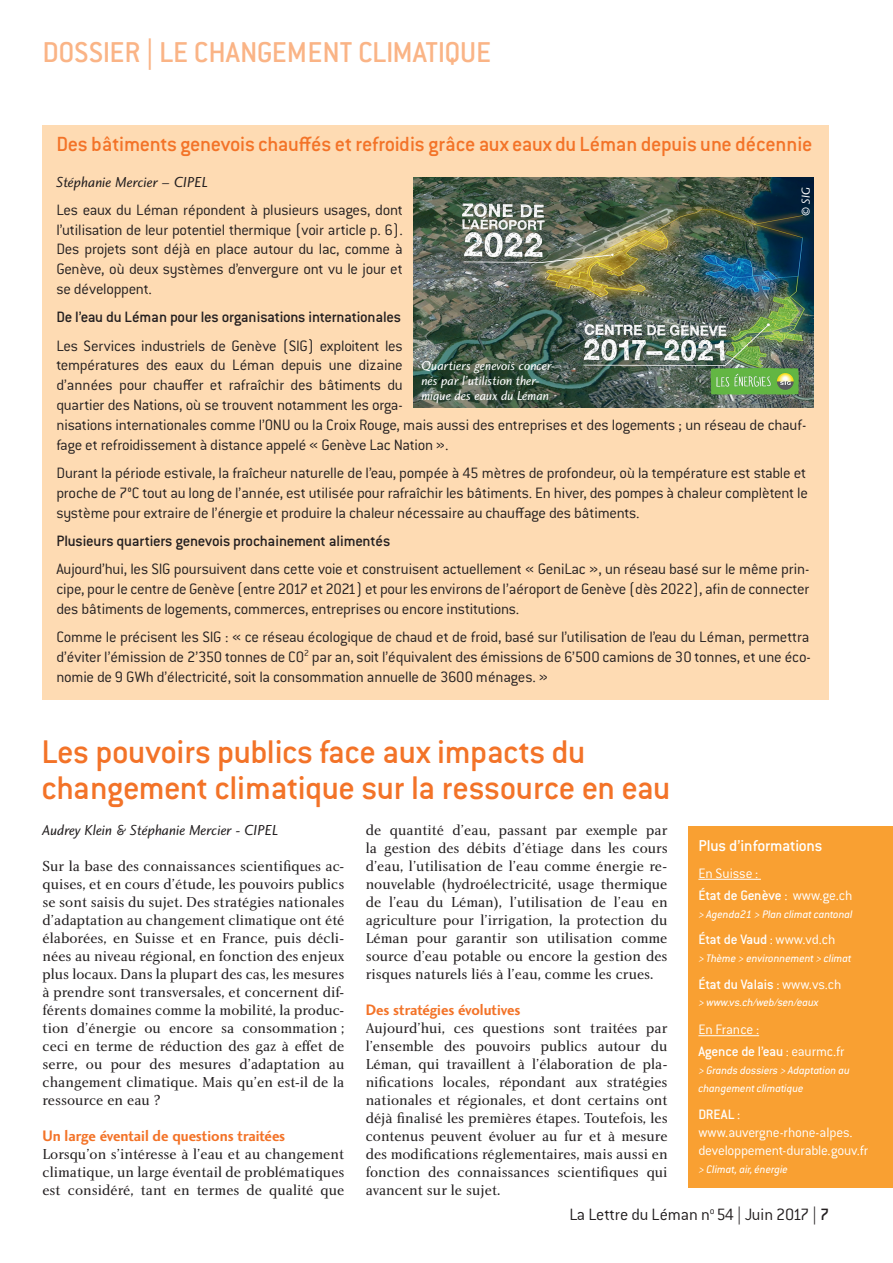
<style>
.page{position:relative;width:893px;height:1263px;background:#fff}
.page>*{position:absolute;margin:0;border:0;box-sizing:border-box;transform-origin:0 0}
.t1{font:500 36px/36px "Conduit ITC Std";letter-spacing:-.015em;color:#f37328}
.t2{font:500 31.5px "Conduit ITC Std";letter-spacing:-.015em;color:#fab486}
.t3{font:500 22.5px "Conduit ITC Std";letter-spacing:-.01em;color:#f37328}
.t4{font:300 18px "Conduit ITC Std";letter-spacing:-.015em;color:#231f20}
.t5{font:500 17.25px "Conduit ITC Std";letter-spacing:-.015em;color:#fff}
.t6{font:300 16.5px/19.8px "Conduit ITC Std";letter-spacing:-.015em;color:#231f20;text-align:justify}
.t7{font:500 16.5px "Conduit ITC Std";letter-spacing:-.015em;color:#231f20}
.t8{font:700 15.75px "Charlotte Sans Std";color:#f37328;scale:.95 1}
.t9{font:15px/18px "Charlotte Std";color:#231f20;text-align:justify}
.t10{font:300 15px/22.2px "Conduit ITC Std";letter-spacing:-.015em;color:#fff}
.t11{font:italic 15px "Charlotte Sans Std";color:#231f20}
.t12{font:500 15px "Conduit ITC Std";letter-spacing:-.015em;color:#fff}
.t13{font:italic 13.5px/15px "Charlotte Sans Std";color:#fff}
.t14{font:italic 12px/18px "Conduit ITC Std";color:#fff}
.t15{font:italic 12px "Charlotte Sans Std";color:#fff}
.s1{font-weight:500}
.s2{font-weight:300}
</style>
<div class="page">
<div style="left:43px;top:125px;width:786px;height:574px;background:#fedbb3"></div>
<div style="left:689px;top:826px;width:204px;height:362px;background:#f9a032"></div>
<hr style="left:698px;top:879px;width:63px;height:1px;background:#fff">
<hr style="left:698px;top:1035px;width:61px;height:1px;background:#fff">
<img style="left:414px;top:178px;width:399px;height:229px">
<h2 class="t2" style="left:43px;top:33px;width:450px">DOSSIER | LE CHANGEMENT CLIMATIQUE</h2>
<h3 class="t3" style="left:56px;top:131px;width:757px">Des bâtiments genevois chauffés et refroidis grâce aux eaux du Léman depuis une décennie</h3>
<p class="t11" style="left:56px;top:173px;width:153px">Stéphanie Mercier – CIPEL</p>
<p class="t6" style="left:56px;top:199px;width:348px">Les eaux du Léman répondent à plusieurs usages, dont l’utilisation de leur potentiel thermique (voir article p. 6).<br>Des projets sont déjà en place autour du lac, comme à Genève, où deux systèmes d’envergure ont vu le jour et se développent.</p>
<p class="t7" style="left:56px;top:307px;width:346px">De l’eau du Léman pour les organisations internationales</p>
<p class="t6" style="left:56px;top:335px;width:751px;text-align:left">Les Services industriels de Genève (SIG) exploitent les<br>températures des eaux du Léman depuis une dizaine<br>d’années pour chauffer et rafraîchir des bâtiments du<br>quartier des Nations, où se trouvent notamment les orga-<br>nisations internationales comme l’ONU ou la Croix Rouge, mais aussi des entreprises et des logements ; un réseau de chauf&shy;fage et refroidissement à distance appelé « Genève Lac Nation ».</p>
<p class="t6" style="left:56px;top:462px;width:753px">Durant la période estivale, la fraîcheur naturelle de l’eau, pompée à 45 mètres de profondeur, où la température est stable et proche de 7°C tout au long de l’année, est utilisée pour rafraîchir les bâtiments. En hiver, des pompes à chaleur complètent le système pour extraire de l’énergie et produire la chaleur nécessaire au chauffage des bâtiments.</p>
<p class="t7" style="left:56px;top:531px;width:336px">Plusieurs quartiers genevois prochainement alimentés</p>
<p class="t6" style="left:56px;top:559px;width:754px">Aujourd’hui, les SIG poursuivent dans cette voie et construisent actuellement « GeniLac », un réseau basé sur le même prin&shy;cipe, pour le centre de Genève (entre 2017 et 2021) et pour les environs de l’aéroport de Genève (dès 2022), afin de connecter des bâtiments de logements, commerces, entreprises ou encore institutions.</p>
<p class="t6" style="left:56px;top:626px;width:756px">Comme le précisent les SIG : « ce réseau écologique de chaud et de froid, basé sur l’utilisation de l’eau du Léman, permettra d’éviter l’émission de 2’350 tonnes de CO<sup>2</sup> par an, soit l’équivalent des émissions de 6’500 camions de 30 tonnes, et une éco&shy;nomie de 9 GWh d’électricité, soit la consommation annuelle de 3600 ménages. »</p>
<p class="t15" style="left:799px;top:216px;width:31px;rotate:-90deg">© SIG</p>
<p class="t13" style="left:421px;top:358px;width:136px">Quartiers genevois concer&shy;nés par l’utilistion ther&shy;mique des eaux du Léman</p>
<h1 class="t1" style="left:41px;top:732px;width:631px">Les pouvoirs publics face aux impacts du changement climatique sur la ressource en eau</h1>
<p class="t11" style="left:43px;top:821px;width:237px">Audrey Klein &amp; Stéphanie Mercier - CIPEL</p>
<p class="t9" style="left:43px;top:857px;width:303px">Sur la base des connaissances scientifiques ac&shy;quises, et en cours d’étude, les pouvoirs publics se sont saisis du sujet. Des stratégies nationales d’adaptation au changement climatique ont été élaborées, en Suisse et en France, puis décli&shy;nées au niveau régional, en fonction des enjeux plus locaux. Dans la plupart des cas, les mesures à prendre sont transversales, et concernent dif&shy;férents domaines comme la mobilité, la produc&shy;tion d’énergie ou encore sa consommation ; ceci en terme de réduction des gaz à effet de serre, ou pour des mesures d’adaptation au changement climatique. Mais qu’en est-il de la ressource en eau ?</p>
<p class="t8" style="left:43px;top:1126px;width:257px">Un large éventail de questions traitées</p>
<p class="t9" style="left:43px;top:1145px;width:303px">Lorsqu’on s’intéresse à l’eau et au changement climatique, un large éventail de problématiques est considéré, tant en termes de qualité que</p>
<p class="t9" style="left:366px;top:821px;width:303px">de quantité d’eau, passant par exemple par la gestion des débits d’étiage dans les cours d’eau, l’utilisation de l’eau comme énergie re&shy;nouvelable (hydroélectricité, usage thermique de l’eau du Léman), l’utilisation de l’eau en agriculture pour l’irrigation, la protection du Léman pour garantir son utilisation comme source d’eau potable ou encore la gestion des risques naturels liés à l’eau, comme les crues.</p>
<p class="t8" style="left:366px;top:1000px;width:164px">Des stratégies évolutives</p>
<p class="t9" style="left:366px;top:1019px;width:303px">Aujourd’hui, ces questions sont traitées par l’ensemble des pouvoirs publics autour du Léman, qui travaillent à l’élaboration de pla&shy;nifications locales, répondant aux stratégies nationales et régionales, et dont certains ont déjà finalisé les premières étapes. Toutefois, les contenus peuvent évoluer au fur et à mesure des modifications réglementaires, mais aussi en fonction des connaissances scientifiques qui avancent sur le sujet.</p>
<p class="t5" style="left:698px;top:835px;width:125px">Plus d’informations</p>
<p class="t10" style="left:698px;top:861px;width:155px">En Suisse :<br><span class="s1">État de Genève</span> : www.ge.ch</p>
<p class="t14" style="left:698px;top:905px;width:156px">&gt; Agenda21 &gt; Plan climat cantonal</p>
<p class="t12" style="left:698px;top:930px;width:138px">État de Vaud <span class="s2">: www.vd.ch</span></p>
<p class="t14" style="left:698px;top:949px;width:154px">&gt; Thème &gt; environnement &gt; climat</p>
<p class="t12" style="left:698px;top:975px;width:144px">État du Valais <span class="s2">: www.vs.ch</span></p>
<p class="t14" style="left:698px;top:993px;width:122px">&gt; www.vs.ch/web/sen/eaux</p>
<p class="t10" style="left:698px;top:1018px;width:148px">En France :<br><span class="s1">Agence de l’eau</span> : eaurmc.fr</p>
<p class="t14" style="left:698px;top:1061px;width:153px">&gt; Grands dossiers &gt; Adaptation au changement climatique</p>
<p class="t10" style="left:698px;top:1105px;width:171px;line-height:18px"><span class="s1">DREAL</span> : www.auvergne-rhone-alpes. developpement-durable.gouv.fr</p>
<p class="t14" style="left:698px;top:1160px;width:91px">&gt; Climat, air, énergie</p>
<p class="t4" style="left:569px;top:1204px;width:261px">La Lettre du Léman n<sup>o</sup> 54 | Juin 2017 | <span class="s1">7</span></p>
</div>
